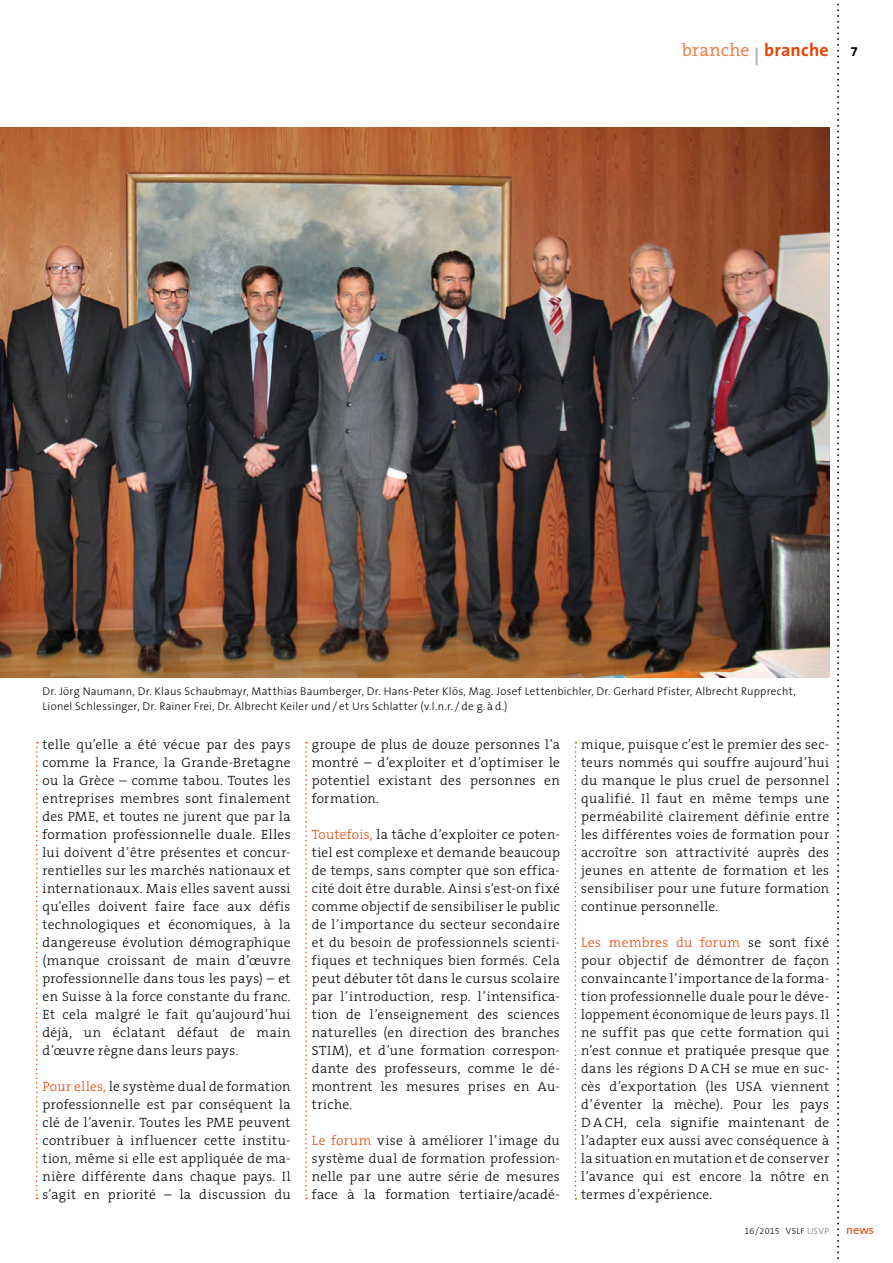
<style>
.page{position:relative;width:893px;height:1263px;background:#fff}
.page>*{position:absolute;margin:0;border:0;box-sizing:border-box;transform-origin:0 0}
.t1{font:18px "The Serif B5 Plain";letter-spacing:.005em;color:#f0844f}
.t2{font:300 13.5px/18px "The Serif B3";letter-spacing:.025em;color:#000;text-align:justify}
.t3{font:12px "The Sans B5 Plain";color:#e84406}
.t4{font:300 11.25px/15px "The Sans B3";letter-spacing:.02em;color:#000}
.t5{font:300 9px "The Sans B3";letter-spacing:.02em;color:#000}
.s1{font-family:"The Sans B7";font-weight:700;color:#b1b2b3}
.s2{font-family:"The Sans B7";font-weight:700;color:#e84406}
.s3{font-family:"The Sans B7";font-weight:700;font-size:13.5px;color:#000}
.s4{font-family:"The Serif B3"}
.s5{color:#e84406}
.s6{color:#6e6e6e}
</style>
<div class="page">
<svg style="left:837px;top:3px;width:2px;height:1256px"></svg>
<svg style="left:36px;top:742px;width:2px;height:457px"></svg>
<svg style="left:575px;top:742px;width:1px;height:457px"></svg>
<svg style="left:305px;top:742px;width:2px;height:457px"></svg>
<img style="left:0;top:128px;width:829px;height:549px">
<h1 class="t1" style="left:682px;top:41px;width:178px">branche <span class="s1">|</span> <span class="s2">branche</span> <span class="s3">7</span></h1>
<p class="t4" style="left:43px;top:685px;width:755px">Dr. Jörg Naumann, Dr. Klaus Schaubmayr, Matthias Baumberger, Dr. Hans-Peter Klös, Mag. Josef Lettenbichler, Dr. Gerhard Pfister, Albrecht Rupprecht,<br>Lionel Schlessinger, Dr. Rainer Frei, Dr. Albrecht Keiler und / <span class="s4">et</span> Urs Schlatter (v.l.n.r. / <span class="s4">de g. à d.</span>)</p>
<p class="t2" style="left:43px;top:736px;width:250px">telle qu’elle a été vécue par des pays comme la France, la Grande-Bretagne ou la Grèce – comme tabou. Toutes les entreprises membres sont finalement des PME, et toutes ne jurent que par la formation professionnelle duale. Elles lui doivent d’être présentes et concur&shy;rentielles sur les marchés nationaux et internationaux. Mais elles savent aussi qu’elles doivent faire face aux défis technologiques et économiques, à la dangereuse évolution démographique (manque croissant de main d’œuvre professionnelle dans tous les pays) – et en Suisse à la force constante du franc.<br>Et cela malgré le fait qu’aujourd’hui déjà, un éclatant défaut de main d’œuvre règne dans leurs pays.</p>
<p class="t2" style="left:43px;top:1078px;width:250px"><span class="s5">Pour elles,</span> le système dual de formation professionnelle est par conséquent la clé de l’avenir. Toutes les PME peuvent contribuer à influencer cette institu&shy;tion, même si elle est appliquée de ma&shy;nière différente dans chaque pays. Il s’agit en priorité – la discussion du</p>
<p class="t2" style="left:312px;top:736px;width:250px">groupe de plus de douze personnes l’a montré – d’exploiter et d’optimiser le potentiel existant des personnes en formation.</p>
<p class="t2" style="left:312px;top:826px;width:250px"><span class="s5">Toutefois,</span> la tâche d’exploiter ce poten&shy;tiel est complexe et demande beaucoup de temps, sans compter que son effica&shy;cité doit être durable. Ainsi s’est-on fixé comme objectif de sensibiliser le public de l’importance du secteur secondaire et du besoin de professionnels scienti&shy;fiques et techniques bien formés. Cela peut débuter tôt dans le cursus scolaire par l’introduction, resp. l’intensifica&shy;tion de l’enseignement des sciences naturelles (en direction des branches STIM), et d’une formation correspon&shy;dante des professeurs, comme le dé&shy;montrent les mesures prises en Au&shy;triche.</p>
<p class="t2" style="left:312px;top:1132px;width:250px"><span class="s5">Le forum</span> vise à améliorer l’image du système dual de formation profession&shy;nelle par une autre série de mesures face à la formation tertiaire/acadé-</p>
<p class="t2" style="left:581px;top:736px;width:250px">mique, puisque c’est le premier des sec&shy;teurs nommés qui souffre aujourd’hui du manque le plus cruel de personnel qualifié. Il faut en même temps une perméabilité clairement définie entre les différentes voies de formation pour accroître son attractivité auprès des jeunes en attente de formation et les sensibiliser pour une future formation continue personnelle.</p>
<p class="t2" style="left:581px;top:934px;width:250px"><span class="s5">Les membres du forum</span> se sont fixé pour objectif de démontrer de façon convaincante l’importance de la forma&shy;tion professionnelle duale pour le déve&shy;loppement économique de leurs pays. Il ne suffit pas que cette formation qui n’est connue et pratiquée presque que dans les régions D ACH se mue en suc&shy;cès d’exportation (les USA viennent d’éventer la mèche). Pour les pays D ACH, cela signifie maintenant de l’adapter eux aussi avec conséquence à la situation en mutation et de conserver l’avance qui est encore la nôtre en termes d’expérience.</p>
<p class="t5" style="left:744px;top:1226px;width:86px">16 / 2015 VSLF <span class="s6">USVP</span></p>
<p class="t3" style="left:846px;top:1223px;width:29px">news</p>
</div>
